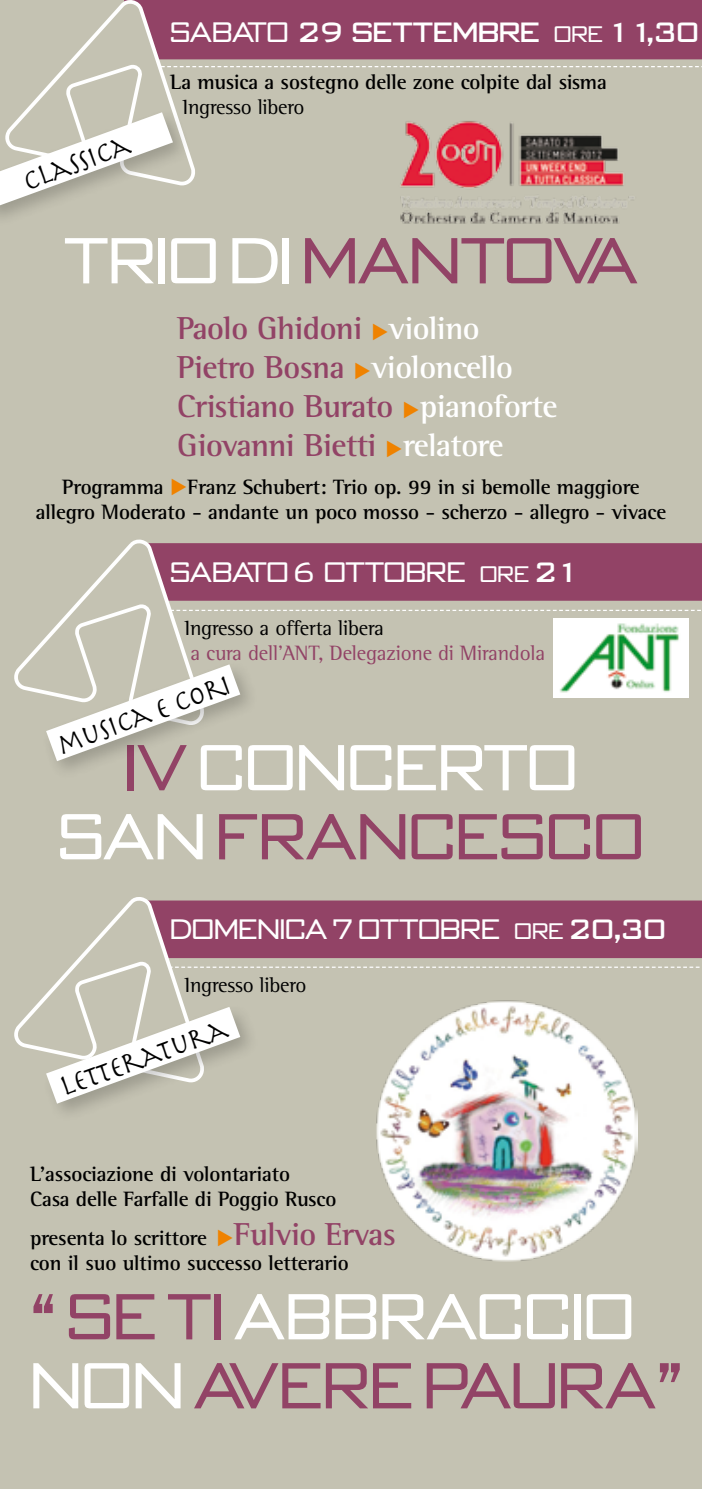
<style>
.page{position:relative;width:702px;height:1489px;background:#fff}
.page>*{position:absolute;margin:0;border:0;box-sizing:border-box;transform-origin:0 0}
.t1{font:300 57.5px/69px "OPTI Bank Gothic";color:#924366}
.t2{font:700 32.5px/39px "Rotis Semi Serif Std";letter-spacing:-.02em;color:#924366}
.t3{font:30px "Herculanum";color:#000;scale:.9 1}
.t4{font:500 25px "OPTI Bank Gothic";color:#fff}
.t5{font:300 25px "OPTI Bank Gothic";color:#fff}
.t6{font:300 25px "OPTI Bank Gothic";letter-spacing:-.02em;color:#fff}
.t7{font:700 21.25px/25px "Rotis Semi Serif Std";letter-spacing:-.01em;color:#000}
.t8{font:21.25px "Rotis Semi Serif Std";letter-spacing:-.01em;color:#000}
.t9{font:21.25px "Rotis Semi Serif Std";letter-spacing:-.01em;color:#924366}
.s1{font-weight:300}
.s2{font-weight:300;font-size:20px}
.s3{color:#fff}
.s4{color:#ef8200}
.s5{font-size:20px}
.s6{font-weight:500}
.s7{font-size:32.5px;color:#924366}
</style>
<div class="page">
<div style="left:0;top:0;width:702px;height:1488px;background:#c4c2b2"></div>
<img style="left:400px;top:205px;width:223px;height:19px">
<img style="left:376px;top:1103px;width:261px;height:158px">
<svg style="left:0;top:0;width:702px;height:205px"></svg>
<svg style="left:14px;top:897px;width:688px;height:206px"></svg>
<svg style="left:14px;top:539px;width:688px;height:222px"></svg>
<img style="left:553px;top:619px;width:135px;height:78px">
<p class="t4" style="left:170px;top:16px;width:530px"><span class="s1">SABATO</span> 29 SETTEMBRE <span class="s2">ORE</span> 11,30</p>
<h3 class="t3" style="left:17px;top:164px;width:126px;rotate:-20deg">classica</h3>
<p class="t7" style="left:170px;top:69px;width:438px">La musica a sostegno delle zone colpite dal sisma</p>
<p class="t8" style="left:182px;top:95px;width:124px">Ingresso libero</p>
<h1 class="t1" style="left:64px;top:225px;width:575px"><span class="s3">TRIO DI</span> MANTOVA</h1>
<h2 class="t2" style="left:177px;top:308px;width:382px">Paolo Ghidoni <span class="s4">◆</span><span class="s3">violino<br></span>Pietro Bosna <span class="s4">◆</span><span class="s3">violoncello<br></span>Cristiano Burato <span class="s4">◆</span><span class="s3">pianoforte<br></span>Giovanni Bietti <span class="s4">◆</span><span class="s3">relatore</span></h2>
<p class="t7" style="left:36px;top:474px;width:632px;text-align:center">Programma <span class="s4">◆</span>Franz Schubert: Trio op. 99 in si bemolle maggiore allegro Moderato - andante un poco mosso - scherzo - allegro - vivace</p>
<p class="t6" style="left:170px;top:554px;width:410px">SABATO 6 OTTOBRE <span class="s5">ORE</span> <span class="s6">21</span></p>
<p class="t8" style="left:184px;top:615px;width:201px">Ingresso a offerta libera</p>
<p class="t9" style="left:190px;top:640px;width:356px">a cura dell'ANT, Delegazione di Mirandola</p>
<h3 class="t3" style="left:52px;top:728px;width:204px;rotate:-20deg">musica e cori</h3>
<h1 class="t1" style="left:58px;top:732px;width:587px;text-align:center">IV <span class="s3">CONCERTO<br>SAN</span> FRANCESCO</h1>
<p class="t5" style="left:170px;top:911px;width:497px">DOMENICA 7 OTTOBRE <span class="s5">ORE</span> <span class="s6">20,30</span></p>
<p class="t8" style="left:184px;top:972px;width:124px">Ingresso libero</p>
<h3 class="t3" style="left:55px;top:1069px;width:197px;rotate:-20deg">letteratura</h3>
<p class="t7" style="left:30px;top:1161px;width:308px">L’associazione di volontariato<br>Casa delle Farfalle di Poggio Rusco</p>
<p class="t7" style="left:30px;top:1225px;width:367px">presenta lo scrittore <span class="s4">◆</span><span class="s7">Fulvio Ervas </span>con il suo ultimo successo letterario</p>
<h1 class="t1" style="left:30px;top:1280px;width:654px">“ SE TI <span class="s3">ABBRACCIO<br>NON</span> AVERE PAURA”</h1>
</div>
